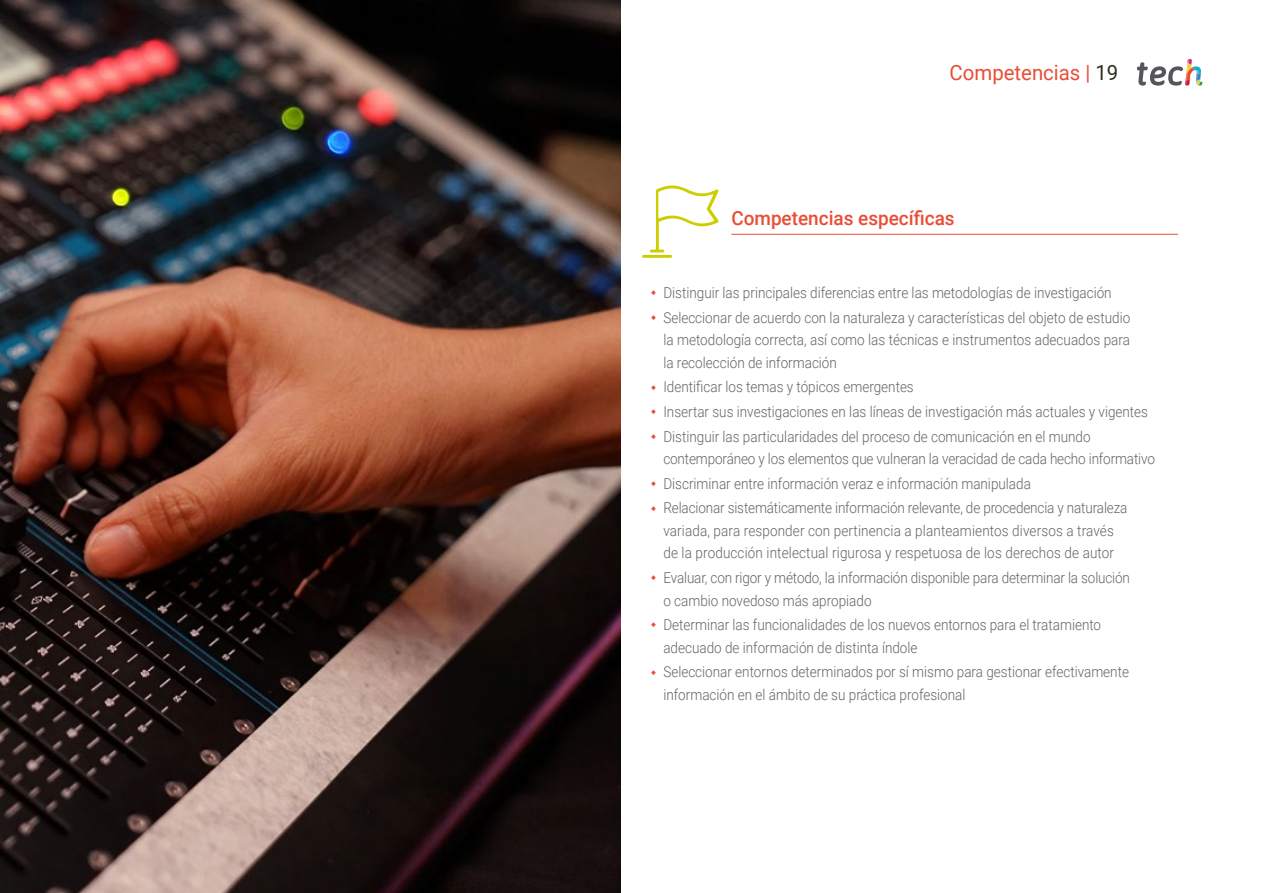
<style>
.page{position:relative;width:1263px;height:893px;background:#fff}
.page>*{position:absolute;margin:0;border:0;box-sizing:border-box;transform-origin:0 0}
.t1{font:21px "Roboto";color:#e94d35}
.t2{font:500 19.5px "Roboto";color:#e94d35}
.t3{font:300 15px/24.6px "Roboto";color:#61646a;scale:.9 1}
.s1{color:#312e20}
</style>
<div class="page">
<img style="left:0;top:0;width:621px;height:893px">
<hr style="left:731px;top:234px;width:447px;height:1px;background:#e94d35">
<hr style="left:642px;top:255px;width:30px;height:3px;background:#cdce00">
<svg style="left:650px;top:185px;width:69px;height:67px"></svg>
<svg style="left:1137px;top:59px;width:65px;height:27px"></svg>
<h1 class="t1" style="left:950px;top:57px;width:170px">Competencias | <span class="s1">19</span></h1>
<h2 class="t2" style="left:731px;top:205px;width:225px">Competencias específicas</h2>
<p class="t3" style="left:663px;top:280px;width:520px">Distinguir las principales diferencias entre las metodologías de investigación<br>Seleccionar de acuerdo con la naturaleza y características del objeto de estudio</p>
<p class="t3" style="left:663px;top:328px;width:520px;line-height:22.5px">la metodología correcta, así como las técnicas e instrumentos adecuados para la recolección de información</p>
<p class="t3" style="left:663px;top:374px;width:540px">Identificar los temas y tópicos emergentes<br>Insertar sus investigaciones en las líneas de investigación más actuales y vigentes<br>Distinguir las particularidades del proceso de comunicación en el mundo</p>
<p class="t3" style="left:663px;top:446px;width:548px">contemporáneo y los elementos que vulneran la veracidad de cada hecho informativo<br>Discriminar entre información veraz e información manipulada<br>Relacionar sistemáticamente información relevante, de procedencia y naturaleza</p>
<p class="t3" style="left:663px;top:519px;width:502px;line-height:22.5px">variada, para responder con pertinencia a planteamientos diversos a través de la producción intelectual rigurosa y respetuosa de los derechos de autor</p>
<p class="t3" style="left:663px;top:566px;width:520px;line-height:22.5px">Evaluar, con rigor y método, la información disponible para determinar la solución o cambio novedoso más apropiado</p>
<p class="t3" style="left:663px;top:613px;width:488px;line-height:22.5px">Determinar las funcionalidades de los nuevos entornos para el tratamiento adecuado de información de distinta índole</p>
<p class="t3" style="left:663px;top:660px;width:519px;line-height:22.5px">Seleccionar entornos determinados por sí mismo para gestionar efectivamente información en el ámbito de su práctica profesional</p>
</div>
